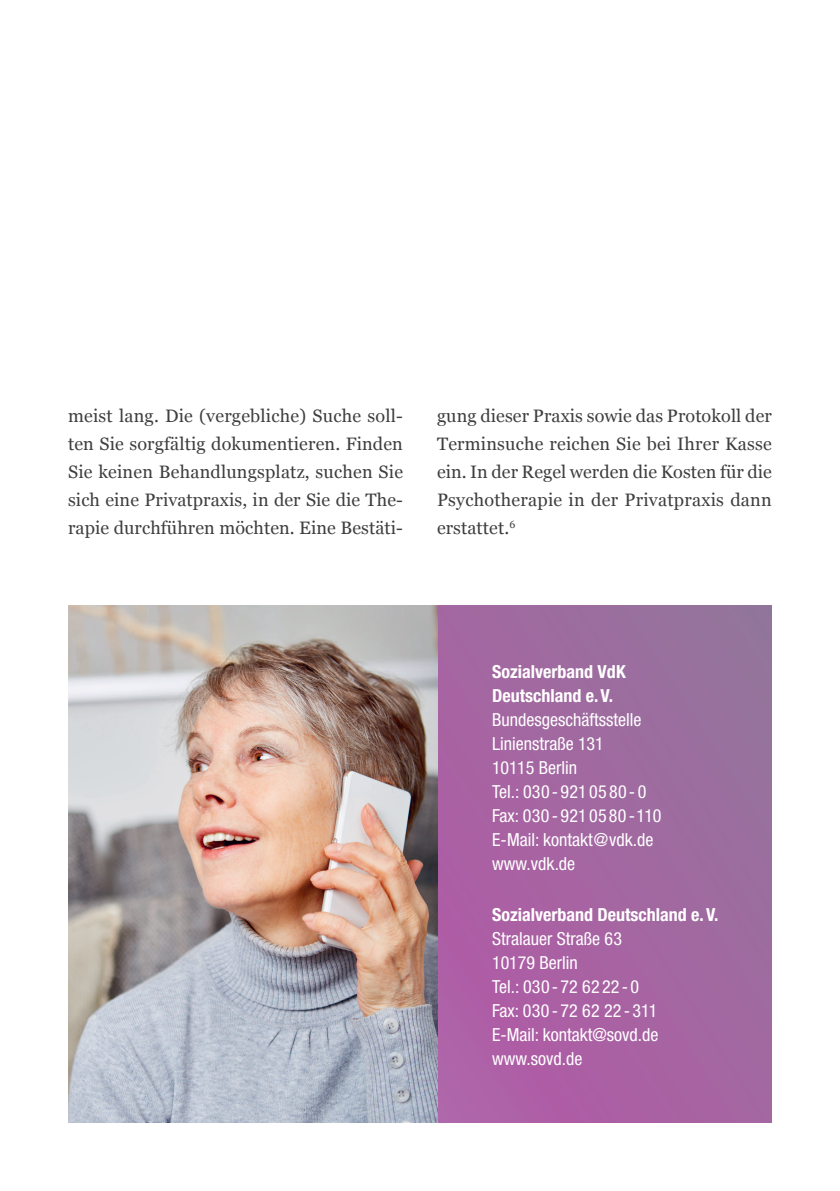
<style>
.page{position:relative;width:840px;height:1191px;background:#fff}
.page>*{position:absolute;margin:0;border:0;box-sizing:border-box;transform-origin:0 0}
.t1{font:18px/28px "Georgia";letter-spacing:.005em;color:#3e3e3f;text-align:justify}
.t2{font:condensed 18px/24px "Helvetica Neue LT Std";color:#fff}
.t3{font:700 condensed 18px/24px "Helvetica Neue LT Std";color:#fff}
</style>
<div class="page">
<div style="left:68px;top:605px;width:703px;height:518px;background:#a367a1"></div>
<img style="left:68px;top:605px;width:369px;height:518px">
<p class="t1" style="left:68px;top:401px;width:336px">meist lang. Die (vergebliche) Suche soll&shy;ten Sie sorgfältig dokumentieren. Finden Sie keinen Behandlungsplatz, suchen Sie sich eine Privatpraxis, in der Sie die The&shy;rapie durchführen möchten. Eine Bestäti-</p>
<p class="t1" style="left:437px;top:401px;width:336px">gung dieser Praxis sowie das Protokoll der Terminsuche reichen Sie bei Ihrer Kasse ein. In der Regel werden die Kosten für die Psychotherapie in der Privatpraxis dann erstattet.<sup>6</sup></p>
<p class="t3" style="left:491px;top:659px;width:135px">Sozialverband VdK<br>Deutschland e.V.</p>
<p class="t2" style="left:491px;top:707px;width:171px">Bundesgeschäftsstelle<br>Linienstraße 131<br>10115 Berlin<br>Tel.: 030-9210580- 0<br>Fax: 030-9210580-110<br>E-Mail: kontakt@vdk.de www.vdk.de</p>
<p class="t3" style="left:491px;top:902px;width:228px">Sozialverband Deutschland e.V.</p>
<p class="t2" style="left:491px;top:926px;width:168px">Stralauer Straße 63<br>10179 Berlin<br>Tel.: 030- 72 62 22- 0<br>Fax: 030 - 72 62 22 - 311<br>E-Mail: kontakt@sovd.de www.sovd.de</p>
</div>
